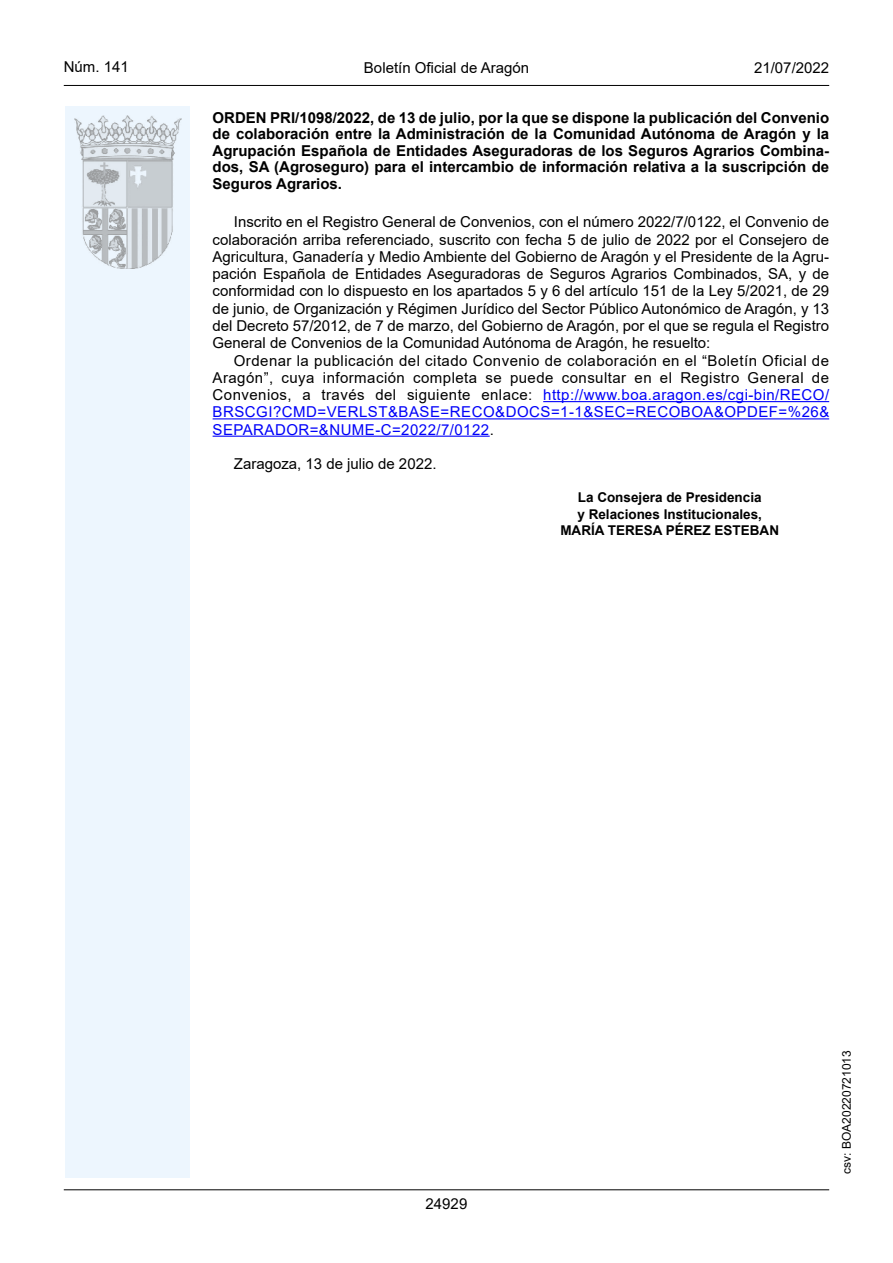
<style>
.page{position:relative;width:893px;height:1263px;background:#fff}
.page>*{position:absolute;margin:0;border:0;box-sizing:border-box;transform-origin:0 0}
.inicio_de_parrafo{font:15px/17.2px "Arial";color:#000;text-align:justify}
.Titulo_text{font:700 15px/16.5px "Arial";color:#000;text-align:justify}
.estilo_head-c{font:15px "Arial";color:#000}
.estilo_head-d{font:15px "Arial MT2";color:#000}
.estilo_head-i{font:15px "Arial MT2";color:#000}
.numero_pagina{font:15px "Arial MT2";color:#000}
.firma_der{font:700 13.5px "Arial";color:#000}
.estilo_head-i-2{font:12px "Arial MT2";color:#000}
.s1{color:#0000fa}
.s2{font-family:"Arial MT2"}
</style>
<div class="page">
<div style="left:65px;top:106px;width:125px;height:1072px;background:#edf6fe"></div>
<img style="left:75px;top:115px;width:106px;height:153px">
<hr style="left:64px;top:85px;width:765px;height:1px;background:#000">
<hr style="left:64px;top:1189px;width:765px;height:1px;background:#000">
<hr style="left:543px;top:401px;width:286px;height:1px;background:#0000fa">
<hr style="left:213px;top:418px;width:616px;height:1px;background:#0000fa">
<hr style="left:213px;top:436px;width:277px;height:1px;background:#0000fa">
<p class="estilo_head-i" style="left:64px;top:57px;width:67px">Núm. 141</p>
<p class="estilo_head-c" style="left:364px;top:57px;width:167px">Boletín Oficial de Aragón</p>
<p class="estilo_head-d" style="left:754px;top:57px;width:77px">21/07/2022</p>
<p class="Titulo_text" style="left:213px;top:110px;width:618px">ORDEN PRI/1098/2022, de 13 de julio, por la que se dispone la publicación del Convenio de colaboración entre la Administración de la Comunidad Autónoma de Aragón y la Agrupación Española de Entidades Aseguradoras de los Seguros Agrarios Combina&shy;dos, SA (Agroseguro) para el intercambio de información relativa a la suscripción de Seguros Agrarios.</p>
<p class="inicio_de_parrafo" style="left:213px;top:213px;width:618px;text-indent:21px">Inscrito en el Registro General de Convenios, con el número 2022/7/0122, el Convenio de colaboración arriba referenciado, suscrito con fecha 5 de julio de 2022 por el Consejero de Agricultura, Ganadería y Medio Ambiente del Gobierno de Aragón y el Presidente de la Agru&shy;pación Española de Entidades Aseguradoras de Seguros Agrarios Combinados, SA, y de conformidad con lo dispuesto en los apartados 5 y 6 del artículo 151 de la Ley 5/2021, de 29 de junio, de Organización y Régimen Jurídico del Sector Público Autonómico de Aragón, y 13 del Decreto 57/2012, de 7 de marzo, del Gobierno de Aragón, por el que se regula el Registro General de Convenios de la Comunidad Autónoma de Aragón, he resuelto:</p>
<p class="inicio_de_parrafo" style="left:213px;top:351px;width:618px;text-indent:21px">Ordenar la publicación del citado Convenio de colaboración en el “Boletín Oficial de Aragón”, cuya información completa se puede consultar en el Registro General de Convenios, a través del siguiente enlace: <span class="s1">http://www.boa.aragon.es/cgi-bin/RECO/ BRSCGI?CMD=VERLST&amp;BASE=RECO&amp;DOCS=1-1&amp;SEC=RECOBOA&amp;OPDEF=%26&amp; SEPARADOR=&amp;NUME-C=2022/7/0122</span><span class="s2">.</span></p>
<p class="inicio_de_parrafo" style="left:234px;top:455px;width:204px">Zaragoza, 13 de julio de 2022.</p>
<p class="firma_der" style="left:578px;top:488px;width:185px">La Consejera de Presidencia</p>
<p class="firma_der" style="left:577px;top:504px;width:186px">y Relaciones Institucionales,</p>
<p class="firma_der" style="left:560px;top:521px;width:220px">MARÍA TERESA PÉREZ ESTEBAN</p>
<p class="numero_pagina" style="left:426px;top:1193px;width:43px">24929</p>
<p class="estilo_head-i-2" style="left:838px;top:1174px;width:125px;rotate:-90deg">csv: BOA20220721013</p>
</div>
